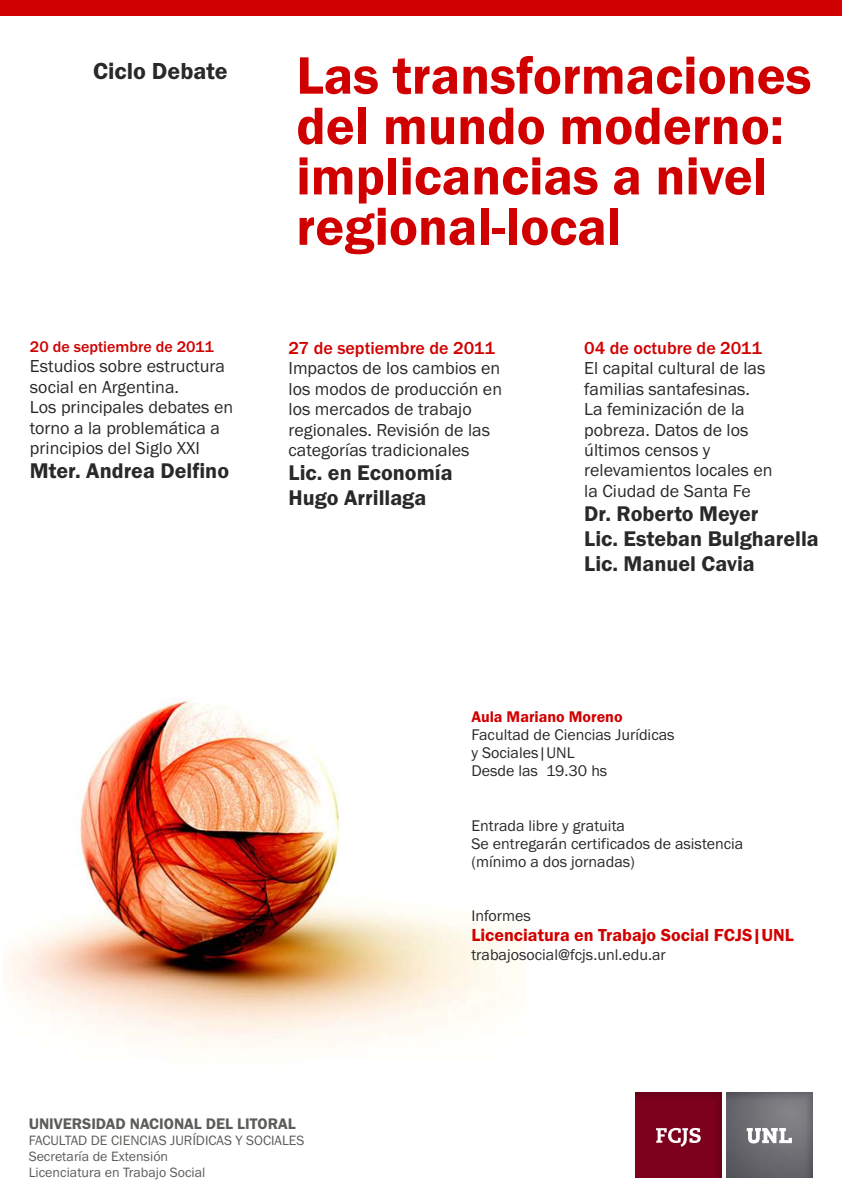
<style>
.page{position:relative;width:842px;height:1191px;background:#fff}
.page>*{position:absolute;margin:0;border:0;box-sizing:border-box;transform-origin:0 0}
.t1{font:600 54.5px/50.4px "Franklin Gothic";color:#d10000}
.t2{font:600 24px "Franklin Gothic";color:#292929}
.t3{font:600 22px/24.9px "Franklin Gothic";color:#292929}
.t4{font:18px/20.4px "Franklin Gothic";color:#292929}
.t5{font:500 18px "Franklin Gothic";color:#d10000}
.t6{font:600 18px "Franklin Gothic";color:#d10000}
.t7{font:16px/18.1px "Franklin Gothic";color:#292929}
.t8{font:500 16px "Franklin Gothic";color:#d10000}
.t9{font:600 16px "Franklin Gothic";color:#d10000}
.t10{font:600 15.9px "Franklin Gothic";color:#5c5c59}
.t11{font:14px/15.9px "Franklin Gothic";color:#5c5c59}
</style>
<div class="page">
<img style="left:11px;top:698px;width:514px;height:353px">
<img style="left:727px;top:1092px;width:85px;height:85px">
<svg style="left:747px;top:1128px;width:45px;height:15px"></svg>
<img style="left:635px;top:1092px;width:86px;height:85px">
<svg style="left:656px;top:1127px;width:45px;height:19px"></svg>
<div style="left:0;top:0;width:842px;height:15px;background:#d10000"></div>
<h2 class="t2" style="left:93px;top:62px;width:136px">Ciclo Debate</h2>
<p class="t8" style="left:30px;top:341px;width:185px">20 de septiembre de 2011</p>
<p class="t4" style="left:30px;top:358px;width:205px">Estudios sobre estructura social en Argentina.<br>Los principales debates en torno a la problemática a principios del Siglo XXI</p>
<p class="t3" style="left:30px;top:460px;width:201px">Mter. Andrea Delfino</p>
<h1 class="t1" style="left:296px;top:55px;width:517px">Las transformaciones del mundo moderno: implicancias a nivel regional-local</h1>
<p class="t5" style="left:289px;top:341px;width:208px">27 de septiembre de 2011</p>
<p class="t4" style="left:289px;top:359px;width:215px">Impactos de los cambios en los modos de producción en los mercados de trabajo regionales. Revisión de las categorías tradicionales</p>
<p class="t3" style="left:289px;top:462px;width:165px">Lic. en Economía<br>Hugo Arrillaga</p>
<p class="t5" style="left:584px;top:341px;width:179px">04 de octubre de 2011</p>
<p class="t4" style="left:584px;top:359px;width:190px">El capital cultural de las familias santafesinas.<br>La feminización de la pobreza. Datos de los últimos censos y relevamientos locales en la Ciudad de Santa Fe</p>
<p class="t3" style="left:584px;top:503px;width:236px">Dr. Roberto Meyer<br>Lic. Esteban Bulgharella<br>Lic. Manuel Cavia</p>
<p class="t9" style="left:471px;top:710px;width:153px">Aula Mariano Moreno</p>
<p class="t7" style="left:471px;top:726px;width:205px">Facultad de Ciencias Jurídicas y Sociales|UNL<br>Desde las 19.30 hs</p>
<p class="t7" style="left:471px;top:817px;width:273px">Entrada libre y gratuita<br>Se entregarán certificados de asistencia (mínimo a dos jornadas)</p>
<p class="t7" style="left:471px;top:908px;width:61px">Informes</p>
<p class="t7" style="left:471px;top:946px;width:196px">trabajosocial@fcjs.unl.edu.ar</p>
<p class="t6" style="left:471px;top:928px;width:324px">Licenciatura en Trabajo Social FCJS|UNL</p>
<p class="t10" style="left:29px;top:1117px;width:268px">UNIVERSIDAD NACIONAL DEL LITORAL</p>
<p class="t11" style="left:29px;top:1133px;width:277px">FACULTAD DE CIENCIAS JURÍDICAS Y SOCIALES<br>Secretaría de Extensión<br>Licenciatura en Trabajo Social</p>
</div>
